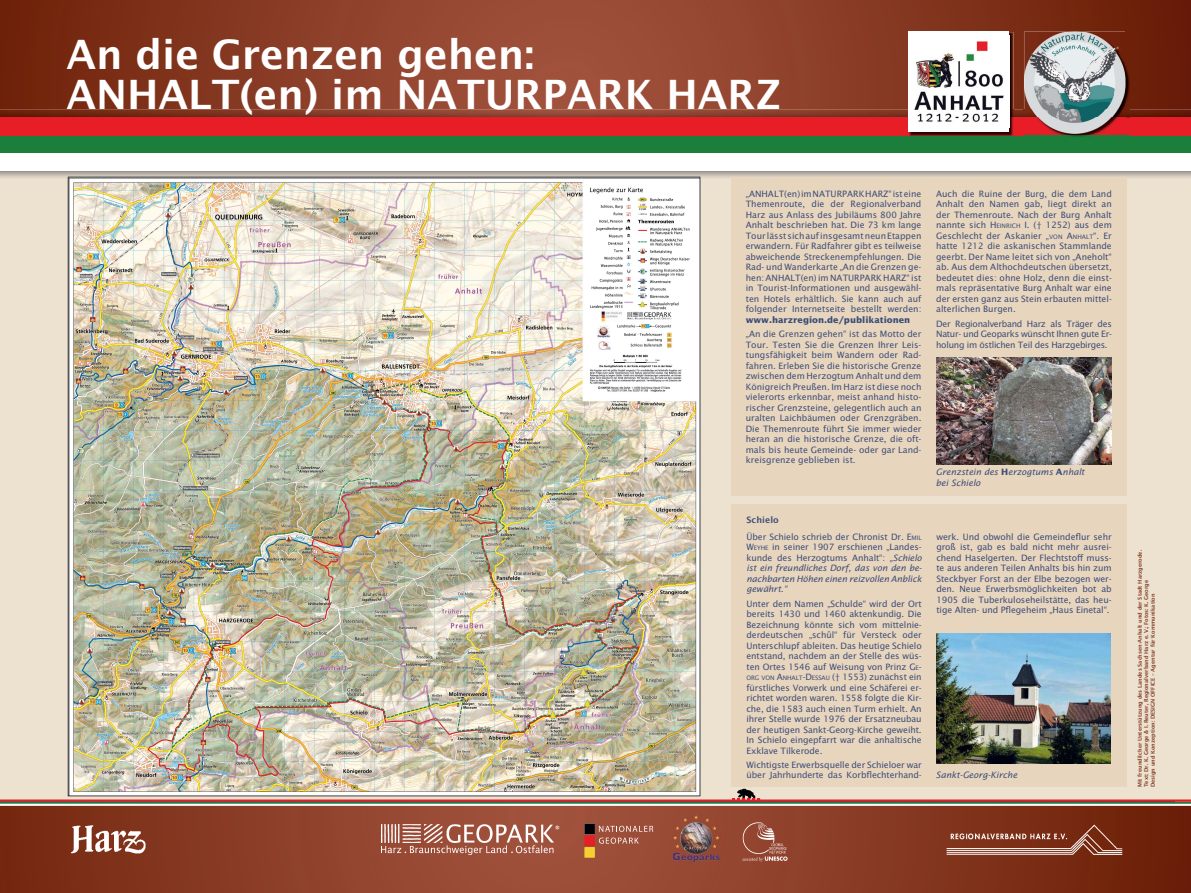
<style>
.page{position:relative;width:1191px;height:893px;background:#fff}
.page>*{position:absolute;margin:0;border:0;box-sizing:border-box;transform-origin:0 0}
.t1{font:600 40.35px/40.4px "Lucida Sans";color:#fff}
.t2{font:8.75px/10.5px "Lucida Sans";letter-spacing:-.01em;color:#3c4e77;text-align:justify}
.t3{font:italic 8.75px/10.5px "Lucida Sans";color:#3c4e77;text-align:justify}
.t4{font:700 8.75px "Lucida Sans";color:#3c4e77}
.t5{font:600 8.75px "Lucida Sans";letter-spacing:.01em;color:#3c4e77}
.t6{font:8.54px "Lucida Sans";color:#fff}
.t7{font:600 5.39px/6.4px "Lucida Sans";color:#813c24}
.s1{font-style:normal}
.s2{font-style:normal;font-size:6.12px}
.s3{font-style:inherit}
.s4{font-size:6.12px}
.s5{font-weight:700;font-style:normal}
</style>
<div class="page">
<div style="left:0;top:167px;width:1191px;height:661px;background:#ede1d0"></div>
<svg style="left:0;top:806px;width:1191px;height:87px;background:#893b25"></svg>
<svg style="left:0;top:0;width:1191px;height:109px;background:#893c25"></svg>
<img style="left:67px;top:816px;width:83px;height:42px">
<img style="left:0;top:109px;width:1191px;height:8px">
<div style="left:0;top:117px;width:1191px;height:49px;background:#e71e25"></div>
<div style="left:0;top:136px;width:1191px;height:18px;background:#1b7e3a"></div>
<div style="left:0;top:153px;width:1191px;height:18px;background:#fff"></div>
<div style="left:584px;top:847px;width:11px;height:11px;background:#f5d031"></div>
<div style="left:584px;top:835px;width:11px;height:11px;background:#e71e25"></div>
<svg style="left:584px;top:824px;width:69px;height:20px"></svg>
<img style="left:673px;top:816px;width:47px;height:48px">
<img style="left:381px;top:824px;width:172px;height:30px">
<img style="left:738px;top:820px;width:52px;height:49px">
<img style="left:1024px;top:31px;width:105px;height:78px">
<svg style="left:1125px;top:109px;width:4px;height:8px"></svg>
<img style="left:1024px;top:117px;width:105px;height:20px">
<img style="left:1024px;top:32px;width:101px;height:101px">
<img style="left:909px;top:32px;width:104px;height:104px">
<div style="left:908px;top:32px;width:101px;height:100px;background:#fff"></div>
<img style="left:914px;top:41px;width:90px;height:81px">
<img style="left:946px;top:824px;width:176px;height:30px">
<hr style="left:0;top:801px;width:1191px;height:3px;background:#1b7e3a">
<hr style="left:0;top:804px;width:1191px;height:2px;background:#fff">
<svg style="left:732px;top:789px;width:28px;height:10px"></svg>
<hr style="left:0;top:799px;width:1191px;height:3px;background:#e71e25">
<div style="left:731px;top:505px;width:396px;height:282px;background:#e8d5be"></div>
<img style="left:936px;top:633px;width:174px;height:131px">
<div style="left:731px;top:178px;width:396px;height:318px;background:#e8d5be"></div>
<img style="left:936px;top:357px;width:175px;height:107px">
<img style="left:67px;top:177px;width:633px;height:620px">
<h1 class="t1" style="left:66px;top:36px;width:716px">An die Grenzen gehen:<br>ANHALT(en) im NATURPARK HARZ</h1>
<p class="t6" style="left:555px;top:825px;width:7px">®</p>
<p class="t2" style="left:745px;top:189px;width:177px">„ANHALT(en) im NATURPARK HARZ“ ist eine Themenroute, die der Regionalverband Harz aus Anlass des Jubiläums 800 Jahre Anhalt beschrieben hat. Die 73 km lange Tour lässt sich auf insgesamt neun Etappen erwandern. Für Radfahrer gibt es teilweise abweichende Streckenempfehlungen. Die Rad- und Wanderkarte „An die Grenzen ge&shy;hen: ANHALT(en) im NATURPARK HARZ“ ist in Tourist-Informationen und ausgewähl&shy;ten Hotels erhältlich. Sie kann auch auf folgender Internetseite bestellt werden:</p>
<p class="t4" style="left:745px;top:316px;width:166px">www.harzregion.de/publikationen</p>
<p class="t2" style="left:745px;top:329px;width:177px">„An die Grenzen gehen“ ist das Motto der Tour. Testen Sie die Grenzen Ihrer Leis&shy;tungsfähigkeit beim Wandern oder Rad&shy;fahren. Erleben Sie die historische Grenze zwischen dem Herzogtum Anhalt und dem Königreich Preußen. Im Harz ist diese noch vielerorts erkennbar, meist anhand histo&shy;rischer Grenzsteine, gelegentlich auch an uralten Laichbäumen oder Grenzgräben.<br>Die Themenroute führt Sie immer wieder heran an die historische Grenze, die oft&shy;mals bis heute Gemeinde- oder gar Land&shy;kreisgrenze geblieben ist.</p>
<p class="t5" style="left:746px;top:516px;width:34px">Schielo</p>
<p class="t3" style="left:746px;top:532px;width:177px"><span class="s1">Über Schielo schrieb der Chronist Dr</span><span class="s1">. E</span><span class="s2">MIL </span><span class="s1">W</span><span class="s2">EYHE</span> <span class="s1">in seiner 1907 erschienen „Landes&shy;kunde des Herzogtums Anhalt“:</span> „Schielo ist ein freundliches Dorf, das von den be&shy;nachbarten Höhen einen reizvollen Anblick gewährt.“</p>
<p class="t2" style="left:746px;top:599px;width:177px">Unter dem Namen „Schulde“ wird der Ort bereits 1430 und 1460 aktenkundig. Die Bezeichnung könnte sich vom mittelnie&shy;derdeutschen „schûl“ für Versteck oder Unterschlupf ableiten. Das heutige Schielo entstand, nachdem an der Stelle des wüs&shy;ten Ortes 1546 auf Weisung von Prinz <span class="s3">G</span><span class="s4">E</span><span class="s3">-</span><span class="s4">ORG VON</span> <span class="s3">A</span><span class="s4">NHALT</span><span class="s3">-D</span><span class="s4">ESSAU</span> († 1553) zunächst ein fürstliches Vorwerk und eine Schäferei er&shy;richtet worden waren. 1558 folgte die Kir&shy;che, die 1583 auch einen Turm erhielt. An ihrer Stelle wurde 1976 der Ersatzneubau der heutigen Sankt-Georg-Kirche geweiht.<br>In Schielo eingepfarrt war die anhaltische Exklave Tilkerode.</p>
<p class="t2" style="left:746px;top:760px;width:177px">Wichtigste Erwerbsquelle der Schieloer war über Jahrhunderte das Korbflechterhand-</p>
<p class="t2" style="left:936px;top:189px;width:177px">Auch die Ruine der Burg, die dem Land Anhalt den Namen gab, liegt direkt an der Themenroute. Nach der Burg Anhalt nannte sich <span class="s3">H</span><span class="s4">EINRICH</span> I. († 1252) aus dem Geschlecht der Askanier „<span class="s4">VON</span> <span class="s3">A</span><span class="s4">NHALT</span>“. Er hatte 1212 die askanischen Stammlande geerbt. Der Name leitet sich von „Aneholt“ ab. Aus dem Althochdeutschen übersetzt, bedeutet dies: ohne Holz, denn die einst&shy;mals repräsentative Burg Anhalt war eine der ersten ganz aus Stein erbauten mittel&shy;alterlichen Burgen.</p>
<p class="t2" style="left:936px;top:319px;width:177px">Der Regionalverband Harz als Träger des Natur- und Geoparks wünscht Ihnen gute Er&shy;holung im östlichen Teil des Harzgebirges.</p>
<p class="t3" style="left:936px;top:467px;width:150px">Grenzstein des <span class="s5">H</span>erzogtums <span class="s5">A</span>nhalt bei Schielo</p>
<p class="t2" style="left:936px;top:532px;width:177px">werk. Und obwohl die Gemeindeflur sehr groß ist, gab es bald nicht mehr ausrei&shy;chend Haselgerten. Der Flechtstoff muss&shy;te aus anderen Teilen Anhalts bis hin zum Steckbyer Forst an der Elbe bezogen wer&shy;den. Neue Erwerbsmöglichkeiten bot ab 1905 die Tuberkuloseheilstätte, das heu&shy;tige Alten- und Pflegeheim „Haus Einetal“.</p>
<p class="t3" style="left:936px;top:770px;width:83px">Sankt-Georg-Kirche</p>
<p class="t7" style="left:1137px;top:787px;width:239px;rotate:-90deg">Mit freundlicher Unterstützung des Landes Sachsen-Anhalt und der Stadt Harzgerode.<br>Text: Dr. K. George &amp; I. Reuter, Regionalverband Harz e. V.; Fotos: K. George<br>Design und Konzeption: DESIGN OFFICE – Agentur für Kommunikation</p>
</div>
